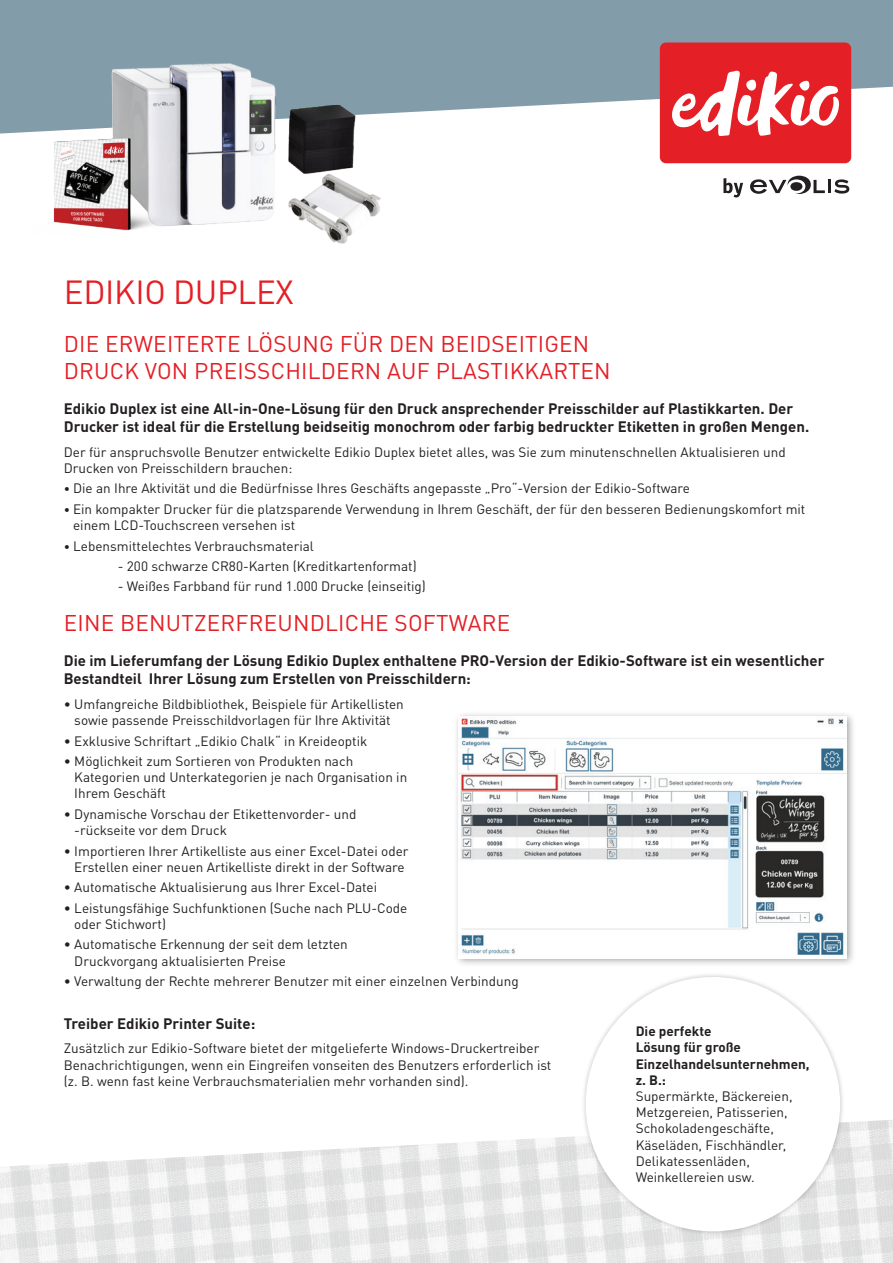
<style>
.page{position:relative;width:893px;height:1263px;background:#fff}
.page>*{position:absolute;margin:0;border:0;box-sizing:border-box;transform-origin:0 0}
.t1{font:33px "DINOT";letter-spacing:-.01em;color:#e41f25}
.t2{font:22.5px/27px "DINOT";letter-spacing:.01em;color:#e41f25}
.t3{font:700 15px/18px "DINOT";color:#231f20}
.t4{font:13.5px/16.2px "DINOT";color:#231f20}
.t5{font:700 13.5px/16.2px "DINOT";color:#231f20}
.s1{font-size:12px}
</style>
<div class="page">
<svg style="left:0;top:0;width:893px;height:134px;fill:#839ca9"></svg>
<div style="left:660px;top:43px;width:191px;height:120px;background:#e41f25;border-radius:6px"></div>
<svg style="left:750px;top:176px;width:99px;height:18px"></svg>
<svg style="left:723px;top:178px;width:20px;height:19px"></svg>
<svg style="left:672px;top:71px;width:168px;height:65px"></svg>
<img style="left:0;top:1120px;width:893px;height:143px">
<img style="left:31px;top:16px;width:386px;height:228px">
<div style="left:581px;top:972px;width:264px;height:264px;background:#231f20;opacity:.22"></div>
<div style="left:586px;top:977px;width:254px;height:254px;background:#fff;border-radius:50%"></div>
<div style="left:453px;top:711px;width:403px;height:256px;background:#231f20;opacity:.42"></div>
<img style="left:459px;top:716px;width:387px;height:242px">
<h1 class="t1" style="left:64px;top:271px;width:231px">EDIKIO DUPLEX</h1>
<h2 class="t2" style="left:64px;top:330px;width:548px">DIE ERWEITERTE LÖSUNG FÜR DEN BEIDSEITIGEN<br>DRUCK VON PREISSCHILDERN AUF PLASTIKKARTEN</h2>
<p class="t3" style="left:64px;top:399px;width:747px">Edikio Duplex ist eine All-in-One-Lösung für den Druck ansprechender Preisschilder auf Plastikkarten. Der<br>Drucker ist ideal für die Erstellung beidseitig monochrom oder farbig bedruckter Etiketten in großen Mengen.</p>
<p class="t4" style="left:64px;top:443px;width:723px">Der für anspruchsvolle Benutzer entwickelte Edikio Duplex bietet alles, was Sie zum minutenschnellen Aktualisieren und<br>Drucken von Preisschildern brauchen:</p>
<p class="t4" style="left:64px;top:480px;width:628px"><span class="s1">•</span> Die an Ihre Aktivität und die Bedürfnisse Ihres Geschäfts angepasste „Pro“-Version der Edikio-Software</p>
<p class="t4" style="left:73px;top:501px;width:734px;text-indent:-9px"><span class="s1">•</span> Ein kompakter Drucker für die platzsparende Verwendung in Ihrem Geschäft, der für den besseren Bedienungskomfort mit einem LCD-Touchscreen versehen ist</p>
<p class="t4" style="left:64px;top:537px;width:252px"><span class="s1">•</span> Lebensmittelechtes Verbrauchsmaterial</p>
<p class="t4" style="left:118px;top:558px;width:300px">- 200 schwarze CR80-Karten (Kreditkartenformat)</p>
<p class="t4" style="left:118px;top:578px;width:310px">- Weißes Farbband für rund 1.000 Drucke (einseitig)</p>
<h2 class="t2" style="left:64px;top:609px;width:448px">EINE BENUTZERFREUNDLICHE SOFTWARE</h2>
<p class="t3" style="left:64px;top:651px;width:762px">Die im Lieferumfang der Lösung Edikio Duplex enthaltene PRO-Version der Edikio-Software ist ein wesentlicher<br>Bestandteil Ihrer Lösung zum Erstellen von Preisschildern:</p>
<p class="t4" style="left:64px;top:696px;width:342px;text-align:center">• Umfangreiche Bildbibliothek, Beispiele für Artikellisten sowie passende Preisschildvorlagen für Ihre Aktivität</p>
<p class="t4" style="left:64px;top:732px;width:305px">• Exklusive Schriftart „Edikio Chalk“ in Kreideoptik</p>
<p class="t4" style="left:74px;top:753px;width:334px;text-indent:-11px">• Möglichkeit zum Sortieren von Produkten nach<br>Kategorien und Unterkategorien je nach Organisation in<br>Ihrem Geschäft</p>
<p class="t4" style="left:74px;top:806px;width:284px;text-indent:-11px">• Dynamische Vorschau der Etikettenvorder- und -rückseite vor dem Druck</p>
<p class="t4" style="left:64px;top:842px;width:346px;text-align:center">• Importieren Ihrer Artikelliste aus einer Excel-Datei oder<br>Erstellen einer neuen Artikelliste direkt in der Software</p>
<p class="t4" style="left:64px;top:879px;width:315px">• Automatische Aktualisierung aus Ihrer Excel-Datei</p>
<p class="t4" style="left:74px;top:899px;width:335px;text-indent:-11px">• Leistungsfähige Suchfunktionen (Suche nach PLU-Code oder Stichwort)</p>
<p class="t4" style="left:74px;top:936px;width:275px;text-indent:-11px">• Automatische Erkennung der seit dem letzten<br>Druckvorgang aktualisierten Preise</p>
<p class="t4" style="left:64px;top:973px;width:456px">• Verwaltung der Rechte mehrerer Benutzer mit einer einzelnen Verbindung</p>
<p class="t3" style="left:64px;top:1014px;width:193px">Treiber Edikio Printer Suite:</p>
<p class="t4" style="left:64px;top:1040px;width:489px">Zusätzlich zur Edikio-Software bietet der mitgelieferte Windows-Druckertreiber<br>Benachrichtigungen, wenn ein Eingreifen vonseiten des Benutzers erforderlich ist (z. B. wenn fast keine Verbrauchsmaterialien mehr vorhanden sind).</p>
<p class="t5" style="left:636px;top:1023px;width:175px">Die perfekte<br>Lösung für große<br>Einzelhandelsunternehmen, z. B.:</p>
<p class="t4" style="left:636px;top:1088px;width:158px">Supermärkte, Bäckereien,<br>Metzgereien, Patisserien,<br>Schokoladengeschäfte,<br>Käseläden, Fischhändler,<br>Delikatessenläden,<br>Weinkellereien usw.</p>
</div>
